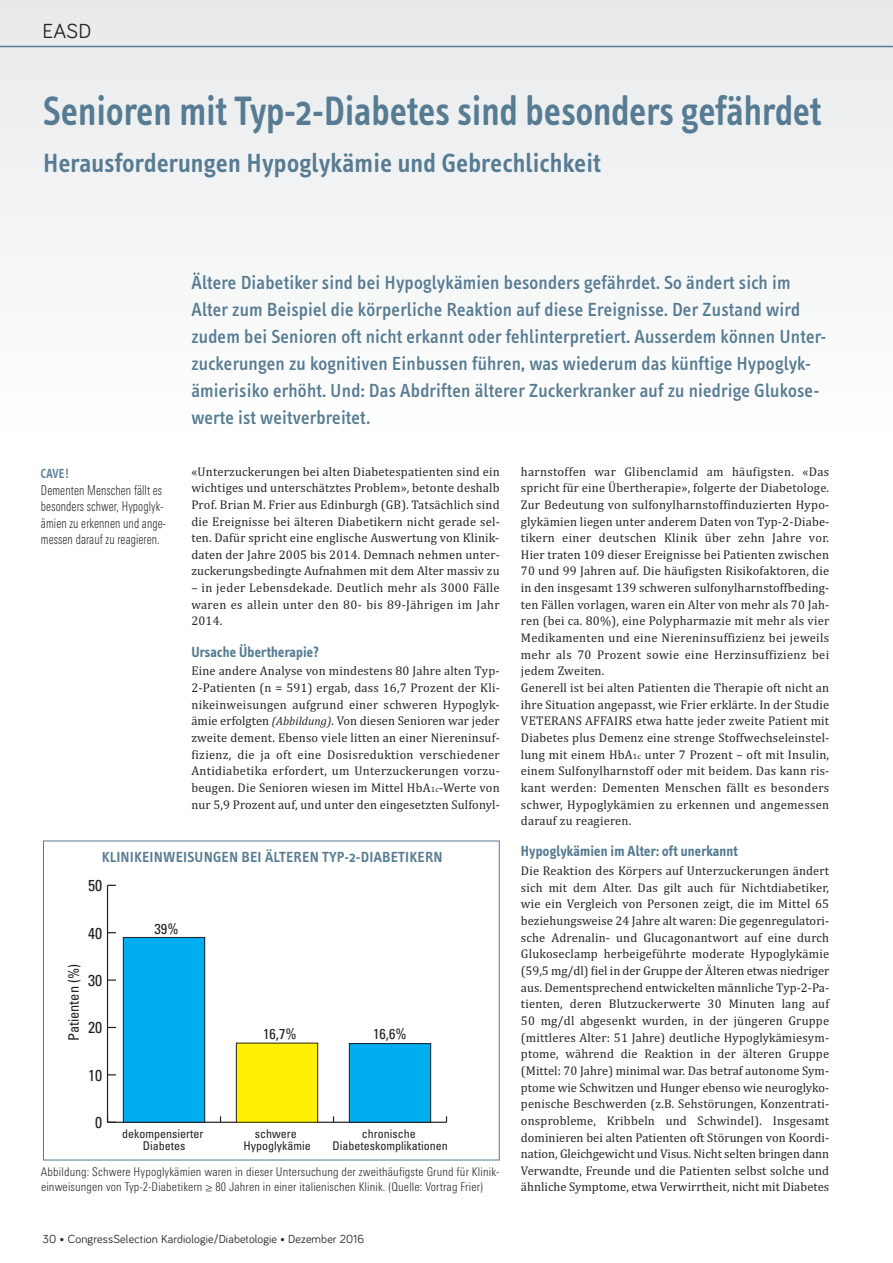
<style>
.page{position:relative;width:893px;height:1263px;background:#fff}
.page>*{position:absolute;margin:0;border:0;box-sizing:border-box;transform-origin:0 0}
.t1{font:600 42px "Info Text";color:#567b92;scale:.9 1}
.t2{font:600 27px "Info Text";letter-spacing:.01em;color:#567b92}
.t3{font:21px "Bariol";color:#272627}
.t4{font:500 19.5px/27px "Info Text";letter-spacing:.01em;color:#567b92}
.t5{font:condensed 15.9px "Univers";color:#231f20}
.t6{font:700 15px "Info Text";letter-spacing:.01em;color:#567b92;scale:.95 1}
.t7{font:600 15px "Info Text";letter-spacing:.015em;color:#567b92}
.t8{font:condensed 14.4px "Univers";color:#231f20}
.t9{font:300 condensed 13.5px/16.5px "Linotype Univers";letter-spacing:.01em;color:#272627;scale:.85 1}
.t10{font:600 13.5px "Info Text";color:#567b92;scale:.85 1}
.t11{font:12.75px/16.6px "Cambria";letter-spacing:.015em;color:#272627;text-align:justify}
.t12{font:300 condensed 12px/15px "Linotype Univers";letter-spacing:.015em;color:#272627}
.t13{font:condensed 12px/12px "Univers";color:#231f20;text-align:center}
.t14{font:12px "Bariol";letter-spacing:.01em;color:#272627}
.s1{font-style:italic;font-size:12px}
.s2{font-size:8.1px}
</style>
<div class="page">
<div style="left:0;top:0;width:893px;height:442px;background:#f3f4f5"></div>
<hr style="left:0;top:46px;width:893px;height:1px;background:#567b92">
<hr style="left:108px;top:1122px;width:338px;height:1px;background:#231f20">
<hr style="left:107px;top:885px;width:1px;height:237px;background:#231f20">
<svg style="left:107px;top:1116px;width:9px;height:7px"></svg>
<svg style="left:108px;top:979px;width:8px;height:2px"></svg>
<div style="left:123px;top:937px;width:82px;height:185px;background:#00aeef"></div>
<div style="left:123px;top:937px;width:82px;height:185px;border:1px solid #231f20"></div>
<div style="left:236px;top:1043px;width:82px;height:79px;background:#fff101"></div>
<div style="left:236px;top:1043px;width:82px;height:79px;border:1px solid #231f20"></div>
<div style="left:349px;top:1043px;width:82px;height:79px;background:#00aeef"></div>
<div style="left:349px;top:1043px;width:82px;height:79px;border:1px solid #231f20"></div>
<div style="left:43px;top:841px;width:457px;height:319px;border:1px solid #567b92"></div>
<h3 class="t3" style="left:43px;top:24px;width:50px">EASD</h3>
<h1 class="t1" style="left:43px;top:95px;width:866px">Senioren mit Typ-2-Diabetes sind besonders gefährdet</h1>
<h2 class="t2" style="left:43px;top:152px;width:559px">Herausforderungen Hypoglykämie und Gebrechlichkeit</h2>
<p class="t4" style="left:191px;top:270px;width:637px">Ältere Diabetiker sind bei Hypoglykämien besonders gefährdet. So ändert sich im Alter zum Beispiel die körperliche Reaktion auf diese Ereignisse. Der Zustand wird zudem bei Senioren oft nicht erkannt oder fehlinterpretiert. Ausserdem können Unter&shy;zuckerungen zu kognitiven Einbussen führen, was wiederum das künftige Hypoglyk&shy;ämierisiko erhöht. Und: Das Abdriften älterer Zuckerkranker auf zu niedrige Glukose&shy;werte ist weitverbreitet.</p>
<p class="t10" style="left:41px;top:468px;width:34px">CAVE!</p>
<p class="t9" style="left:41px;top:483px;width:149px">Dementen Menschen fällt es besonders schwer, Hypoglyk&shy;ämien zu erkennen und ange&shy;messen darauf zu reagieren.</p>
<p class="t11" style="left:191px;top:463px;width:310px">«Unterzuckerungen bei alten Diabetespatienten sind ein wichtiges und unterschätztes Problem», betonte deshalb Prof. Brian M. Frier aus Edinburgh (GB). Tatsächlich sind die Ereignisse bei älteren Diabetikern nicht gerade sel&shy;ten. Dafür spricht eine englische Auswertung von Klinik&shy;daten der Jahre 2005 bis 2014. Demnach nehmen unter&shy;zuckerungsbedingte Aufnahmen mit dem Alter massiv zu</p>
<p class="t11" style="left:191px;top:579px;width:310px">– in jeder Lebensdekade. Deutlich mehr als 3000 Fälle waren es allein unter den 80- bis 89-Jährigen im Jahr 2014.</p>
<p class="t6" style="left:191px;top:646px;width:136px">Ursache Übertherapie?</p>
<p class="t11" style="left:191px;top:663px;width:310px">Eine andere Analyse von mindestens 80 Jahre alten Typ-2-Patienten (n = 591) ergab, dass 16,7 Prozent der Kli&shy;nikeinweisungen aufgrund einer schweren Hypoglyk&shy;ämie erfolgten <span class="s1">(Abbildung)</span>. Von diesen Senioren war jeder zweite dement. Ebenso viele litten an einer Niereninsuf&shy;fizienz, die ja oft eine Dosisreduktion verschiedener Antidiabetika erfordert, um Unterzuckerungen vorzu&shy;beugen. Die Senioren wiesen im Mittel HbA<span class="s2">1c</span>-Werte von nur 5,9 Prozent auf, und unter den eingesetzten Sulfonyl-</p>
<p class="t7" style="left:102px;top:851px;width:342px">KLINIKEINWEISUNGEN BEI ÄLTEREN TYP-2-DIABETIKERN</p>
<p class="t5" style="left:88px;top:880px;width:16px">50</p>
<p class="t5" style="left:88px;top:927px;width:16px">40</p>
<p class="t8" style="left:68px;top:1041px;width:79px;rotate:-90deg">Patienten (%)</p>
<p class="t5" style="left:88px;top:974px;width:16px">30</p>
<p class="t5" style="left:88px;top:1022px;width:16px">20</p>
<p class="t5" style="left:88px;top:1069px;width:16px">10</p>
<p class="t5" style="left:95px;top:1117px;width:9px">0</p>
<p class="t8" style="left:155px;top:924px;width:25px">39%</p>
<p class="t13" style="left:122px;top:1128px;width:83px">dekompensierter<br>Diabetes</p>
<p class="t8" style="left:263px;top:1028px;width:35px">16,7%</p>
<p class="t8" style="left:373px;top:1028px;width:35px">16,6%</p>
<p class="t13" style="left:243px;top:1128px;width:69px">schwere<br>Hypoglykämie</p>
<p class="t13" style="left:332px;top:1128px;width:117px">chronische<br>Diabeteskomplikationen</p>
<p class="t12" style="left:41px;top:1165px;width:460px">Abbildung: Schwere Hypoglykämien waren in dieser Untersuchung der zweithäufigste Grund für Klinik&shy;einweisungen von Typ-2-Diabetikern ≥ 80 Jahren in einer italienischen Klinik. (Quelle: Vortrag Frier)</p>
<p class="t14" style="left:43px;top:1234px;width:323px">30 • CongressSelection Kardiologie/Diabetologie • Dezember 2016</p>
<p class="t11" style="left:521px;top:463px;width:310px;text-align:left">harnstoffen war Glibenclamid am häufigsten. «Das spricht für eine Übertherapie», folgerte der Diabetologe.<br>Zur Bedeutung von sulfonylharnstoffinduzierten Hypo&shy;glykämien liegen unter anderem Daten von Typ-2-Diabe&shy;tikern einer deutschen Klinik über zehn Jahre vor.<br>Hier traten 109 dieser Ereignisse bei Patienten zwischen 70 und 99 Jahren auf. Die häufigsten Risikofaktoren, die in den insgesamt 139 schweren sulfonylharnstoffbeding&shy;ten Fällen vorlagen, waren ein Alter von mehr als 70 Jah&shy;ren (bei ca. 80%), eine Polypharmazie mit mehr als vier Medikamenten und eine Niereninsuffizienz bei jeweils mehr als 70 Prozent sowie eine Herzinsuffizienz bei jedem Zweiten.<br>Generell ist bei alten Patienten die Therapie oft nicht an ihre Situation angepasst, wie Frier erklärte. In der Studie VETERANS AFFAIRS etwa hatte jeder zweite Patient mit Diabetes plus Demenz eine strenge Stoffwechseleinstel&shy;lung mit einem HbA<span class="s2">1c</span> unter 7 Prozent – oft mit Insulin, einem Sulfonylharnstoff oder mit beidem. Das kann ris&shy;kant werden: Dementen Menschen fällt es besonders schwer, Hypoglykämien zu erkennen und angemessen darauf zu reagieren.</p>
<p class="t6" style="left:521px;top:846px;width:230px">Hypoglykämien im Alter: oft unerkannt</p>
<p class="t11" style="left:521px;top:862px;width:310px">Die Reaktion des Körpers auf Unterzuckerungen ändert sich mit dem Alter. Das gilt auch für Nichtdiabetiker, wie ein Vergleich von Personen zeigt, die im Mittel 65 beziehungsweise 24 Jahre alt waren: Die gegenregulatori&shy;sche Adrenalin- und Glucagonantwort auf eine durch Glukoseclamp herbeigeführte moderate Hypoglykämie (59,5 mg/dl) fiel in der Gruppe der Älteren etwas niedriger aus. Dementsprechend entwickelten männliche Typ-2-Pa&shy;tienten, deren Blutzuckerwerte 30 Minuten lang auf 50 mg/dl abgesenkt wurden, in der jüngeren Gruppe (mittleres Alter: 51 Jahre) deutliche Hypoglykämiesym&shy;ptome, während die Reaktion in der älteren Gruppe (Mittel: 70 Jahre) minimal war. Das betraf autonome Sym&shy;ptome wie Schwitzen und Hunger ebenso wie neuroglyko&shy;penische Beschwerden (z.B. Sehstörungen, Konzentrati&shy;onsprobleme, Kribbeln und Schwindel). Insgesamt dominieren bei alten Patienten oft Störungen von Koordi&shy;nation, Gleichgewicht und Visus. Nicht selten bringen dann Verwandte, Freunde und die Patienten selbst solche und ähnliche Symptome, etwa Verwirrtheit, nicht mit Diabetes</p>
</div>
